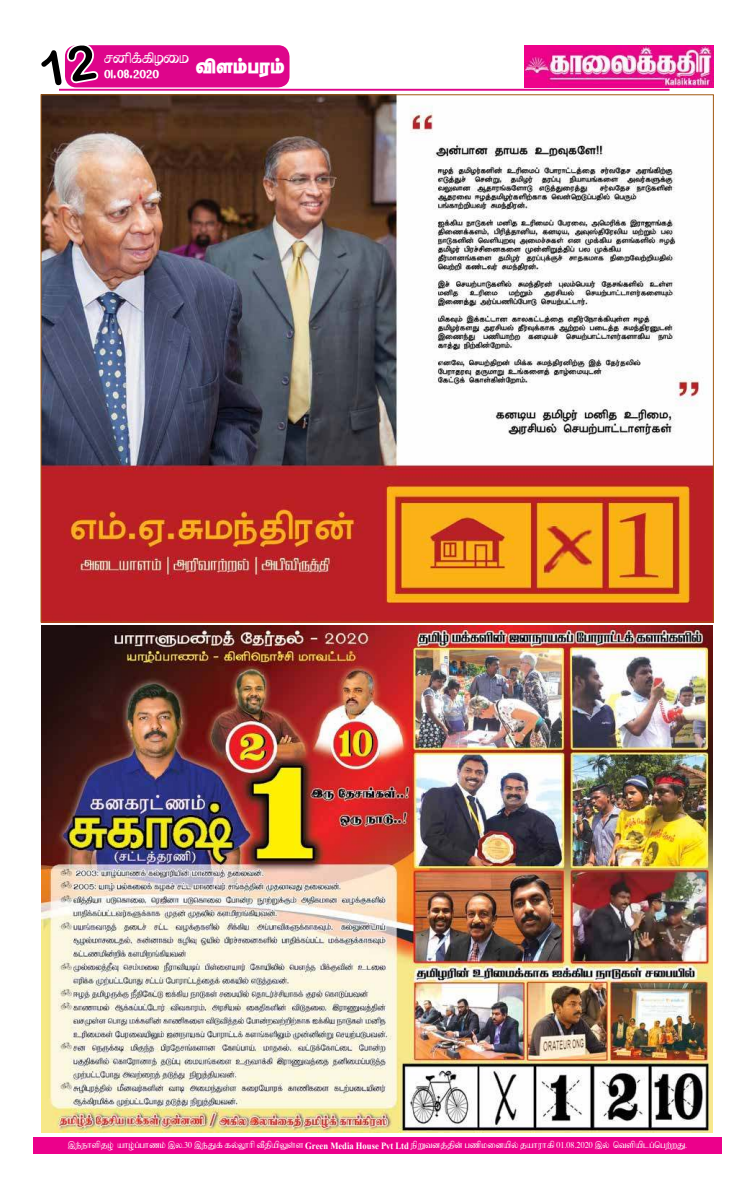
<style>
.page{position:relative;width:740px;height:1194px;background:#fff}
.page>*{position:absolute;margin:0;border:0;box-sizing:border-box;transform-origin:0 0}
.t1{font:25.7px "Maragadam";color:#fff}
.t2{font:20.1px "Thillai";color:#fff}
.t3{font:20.1px "Suguna";color:#fff}
.t4{font:11.9px "Rameswaram";color:#fff;scale:.9 1}
.s1{font-family:"Times New Roman";font-weight:700;font-size:9.6px}
</style>
<div class="page">
<hr style="left:59px;top:89px;width:610px;height:2px;background:#de058b">
<div style="left:33px;top:1137px;width:688px;height:16px;background:#ec008b"></div>
<img style="left:524px;top:45px;width:190px;height:42px">
<div style="left:65px;top:45px;width:224px;height:42px;background:#de058b;border-radius:11px"></div>
<img style="left:41px;top:625px;width:672px;height:506px">
<img style="left:43px;top:97px;width:668px;height:523px">
<svg style="left:59px;top:45px;width:42px;height:44px"></svg>
<h2 class="t3" style="left:104px;top:45px;width:86px">ÄMÂþwç\</h2>
<h2 class="t2" style="left:104px;top:65px;width:57px">01.08.2020</h2>
<h1 class="t1" style="left:196px;top:56px;width:90px">sáDÃ«D</h1>
<p class="t4" style="left:68px;top:1140px;width:690px">ÖÍåV¹&gt;µ BVµ©ÃVðD Öé.30 ÖÍmÂ ï_Ùö T]lK^á <span class="s1">Green Media House Pvt Ltd</span> W®kªÝ][ Ãè\çªl_ &gt;BV«Vþ 01.08.2020 Ö_ Øk¹l¦©ØÃuÅm.</p>
</div>
